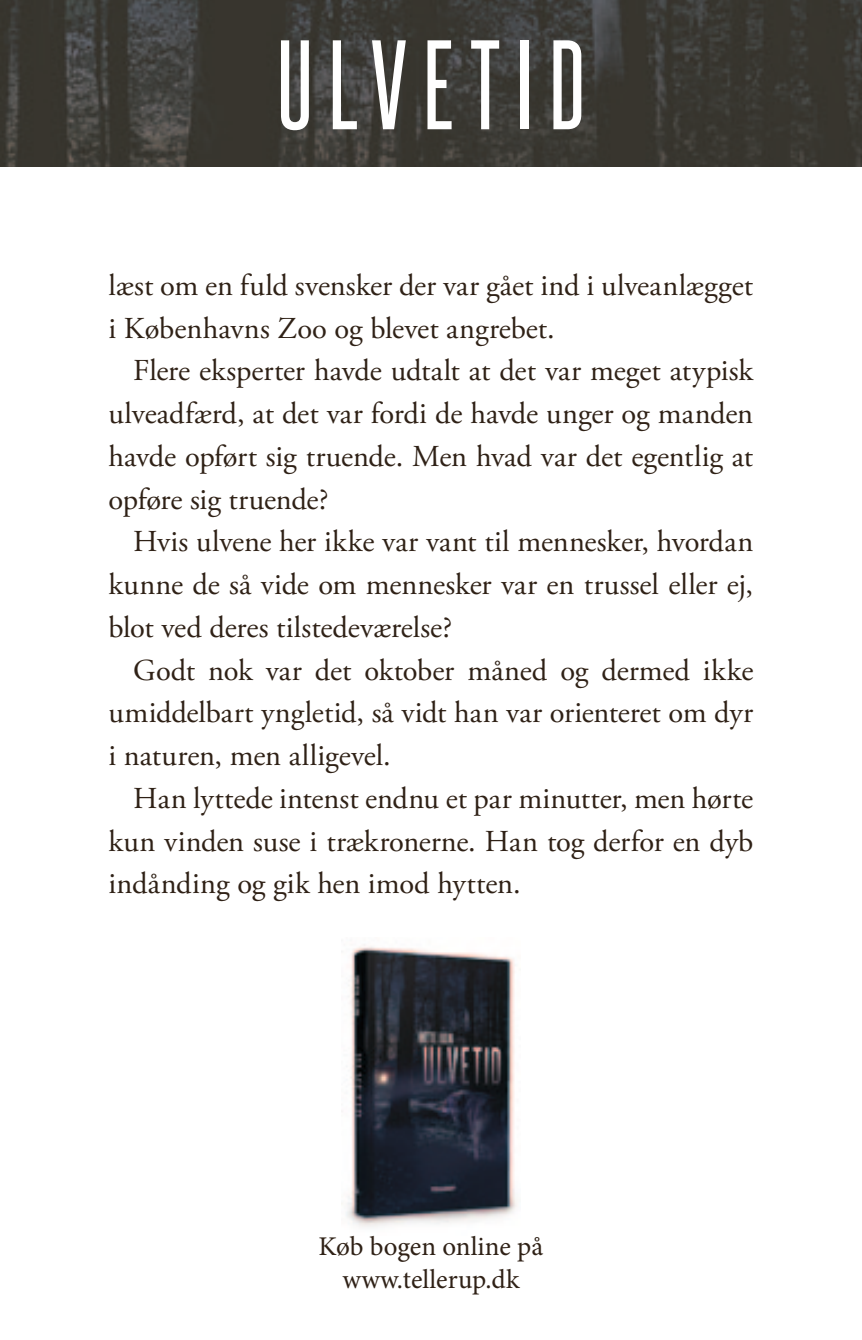
<style>
.page{position:relative;width:862px;height:1340px;background:#fff}
.page>*{position:absolute;margin:0;border:0;box-sizing:border-box;transform-origin:0 0}
.t1{font:108px "Steelfish Rg";letter-spacing:.15em;color:#fff}
.t2{font:30.38px/42.8px "Adobe Garamond Pro";color:#2f2116;text-align:justify}
.t3{font:27px/32.4px "Minion Pro";color:#2f2116;text-align:center}
</style>
<div class="page">
<img style="left:0;top:0;width:861px;height:166px">
<img style="left:341px;top:944px;width:176px;height:283px">
<h1 class="t1" style="left:277px;top:19px;width:309px">Ulvetid</h1>
<p class="t2" style="left:108px;top:265px;width:645px">læst om en fuld svensker der var gået ind i ulveanlægget i Københavns Zoo og blevet angrebet.</p>
<p class="t2" style="left:108px;top:350px;width:646px;text-indent:25px">Flere eksperter havde udtalt at det var meget atypisk ulveadfærd, at det var fordi de havde unger og manden havde opført sig truende. Men hvad var det egentlig at opføre sig truende?</p>
<p class="t2" style="left:108px;top:521px;width:646px;text-indent:25px">Hvis ulvene her ikke var vant til mennesker, hvordan kunne de så vide om mennesker var en trussel eller ej, blot ved deres tilstedeværelse?</p>
<p class="t2" style="left:108px;top:649px;width:646px;text-indent:25px">Godt nok var det oktober måned og dermed ikke umiddelbart yngletid, så vidt han var orienteret om dyr i naturen, men alligevel.</p>
<p class="t2" style="left:108px;top:778px;width:646px;text-indent:25px">Han lyttede intenst endnu et par minutter, men hørte kun vinden suse i trækronerne. Han tog derfor en dyb indånding og gik hen imod hytten.</p>
<p class="t3" style="left:318px;top:1230px;width:226px">Køb bogen online på www.tellerup.dk</p>
</div>
